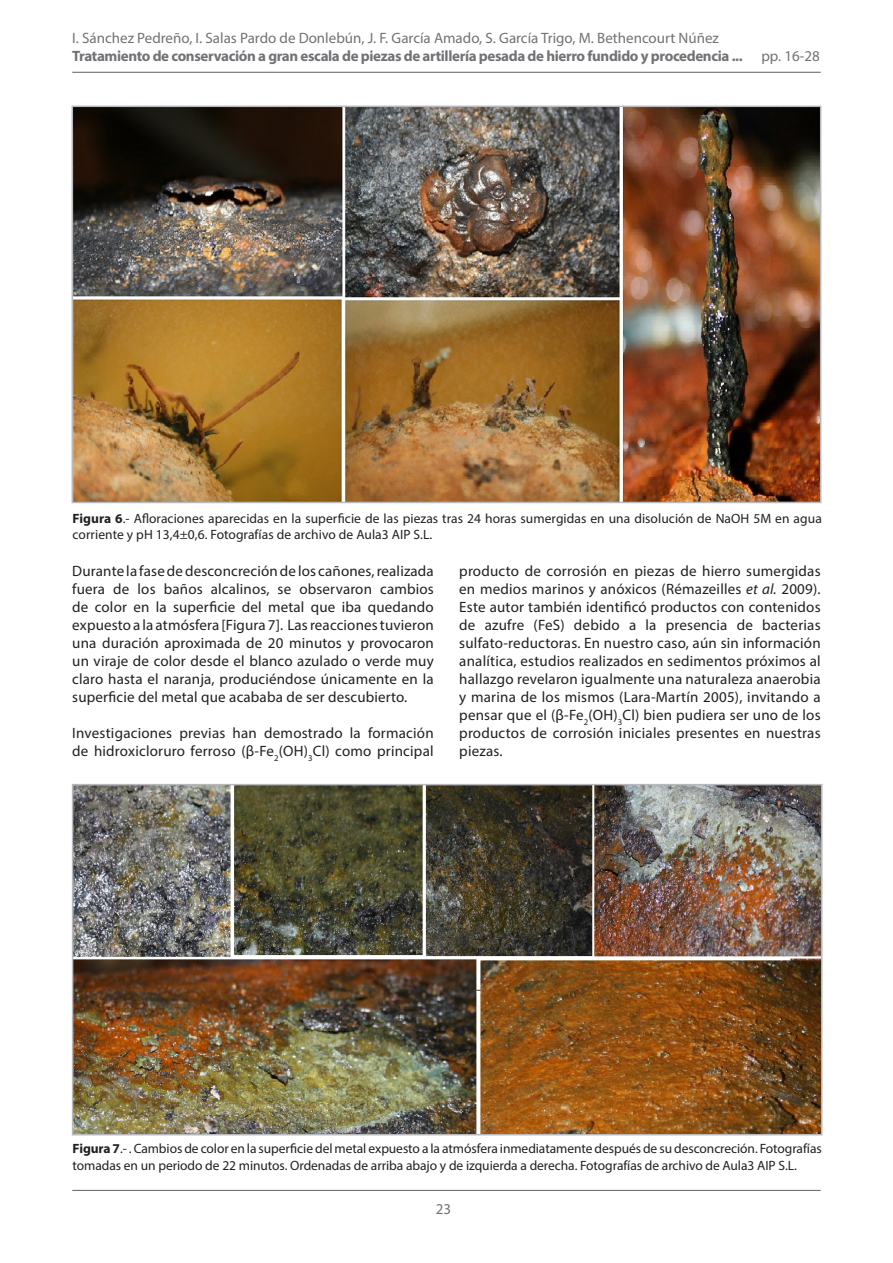
<style>
.page{position:relative;width:893px;height:1263px;background:#fff}
.page>*{position:absolute;margin:0;border:0;box-sizing:border-box;transform-origin:0 0}
.Tipo_de_texto{font:15px/18px "Myriad Pro";letter-spacing:.015em;color:#231f20;text-align:justify}
.t1{font:15px/18px "Myriad Pro";color:#717275}
.Pies_de_foto{font:13.5px/16.5px "Myriad Pro";letter-spacing:-.005em;color:#231f20}
.s1{font-weight:700}
.s2{font-style:italic}
</style>
<div class="page">
<hr style="left:72px;top:72px;width:749px;height:1px;background:#717275">
<hr style="left:72px;top:1190px;width:749px;height:1px;background:#717275">
<img style="left:75px;top:109px;width:743px;height:391px">
<div style="left:72px;top:106px;width:749px;height:397px;border:2px solid #b8b9bc"></div>
<img style="left:75px;top:787px;width:744px;height:345px">
<div style="left:72px;top:784px;width:750px;height:351px;border:2px solid #b8b9bc"></div>
<p class="t1" style="left:72px;top:29px;width:749px">I. Sánchez Pedreño, I. Salas Pardo de Donlebún, J. F. García Amado, S. García Trigo, M. Bethencourt Núñez<br><span class="s1">Tratamiento de conservación a gran escala de piezas de artillería pesada de hierro fundido y procedencia ...</span> pp. 16-28</p>
<p class="Pies_de_foto" style="left:73px;top:509px;width:751px"><span class="s1">Figura 6</span>.- Afloraciones aparecidas en la superficie de las piezas tras 24 horas sumergidas en una disolución de NaOH 5M en agua corriente y pH 13,4±0,6. Fotografías de archivo de Aula3 AIP S.L.</p>
<p class="Tipo_de_texto" style="left:72px;top:562px;width:363px">Durante la fase de desconcreción de los cañones, realizada fuera de los baños alcalinos, se observaron cambios de color en la superficie del metal que iba quedando expuesto a la atmósfera [Figura 7]. Las reacciones tuvieron una duración aproximada de 20 minutos y provocaron un viraje de color desde el blanco azulado o verde muy claro hasta el naranja, produciéndose únicamente en la superficie del metal que acababa de ser descubierto.</p>
<p class="Tipo_de_texto" style="left:72px;top:724px;width:363px">Investigaciones previas han demostrado la formación de hidroxicloruro ferroso (β-Fe<sub>2</sub>(OH)<sub>3</sub>Cl) como principal</p>
<p class="Tipo_de_texto" style="left:459px;top:562px;width:363px">producto de corrosión en piezas de hierro sumergidas en medios marinos y anóxicos (Rémazeilles <span class="s2">et al.</span> 2009).<br>Este autor también identificó productos con contenidos de azufre (FeS) debido a la presencia de bacterias sulfato-reductoras. En nuestro caso, aún sin información analítica, estudios realizados en sedimentos próximos al hallazgo revelaron igualmente una naturaleza anaerobia y marina de los mismos (Lara-Martín 2005), invitando a pensar que el (β-Fe<sub>2</sub>(OH)<sub>3</sub>Cl) bien pudiera ser uno de los productos de corrosión iniciales presentes en nuestras piezas.</p>
<p class="Pies_de_foto" style="left:73px;top:1140px;width:751px"><span class="s1">Figura 7</span>.- . Cambios de color en la superficie del metal expuesto a la atmósfera inmediatamente después de su desconcreción. Fotografías tomadas en un periodo de 22 minutos. Ordenadas de arriba abajo y de izquierda a derecha. Fotografías de archivo de Aula3 AIP S.L.</p>
<p class="t1" style="left:436px;top:1200px;width:17px">23</p>
</div>
